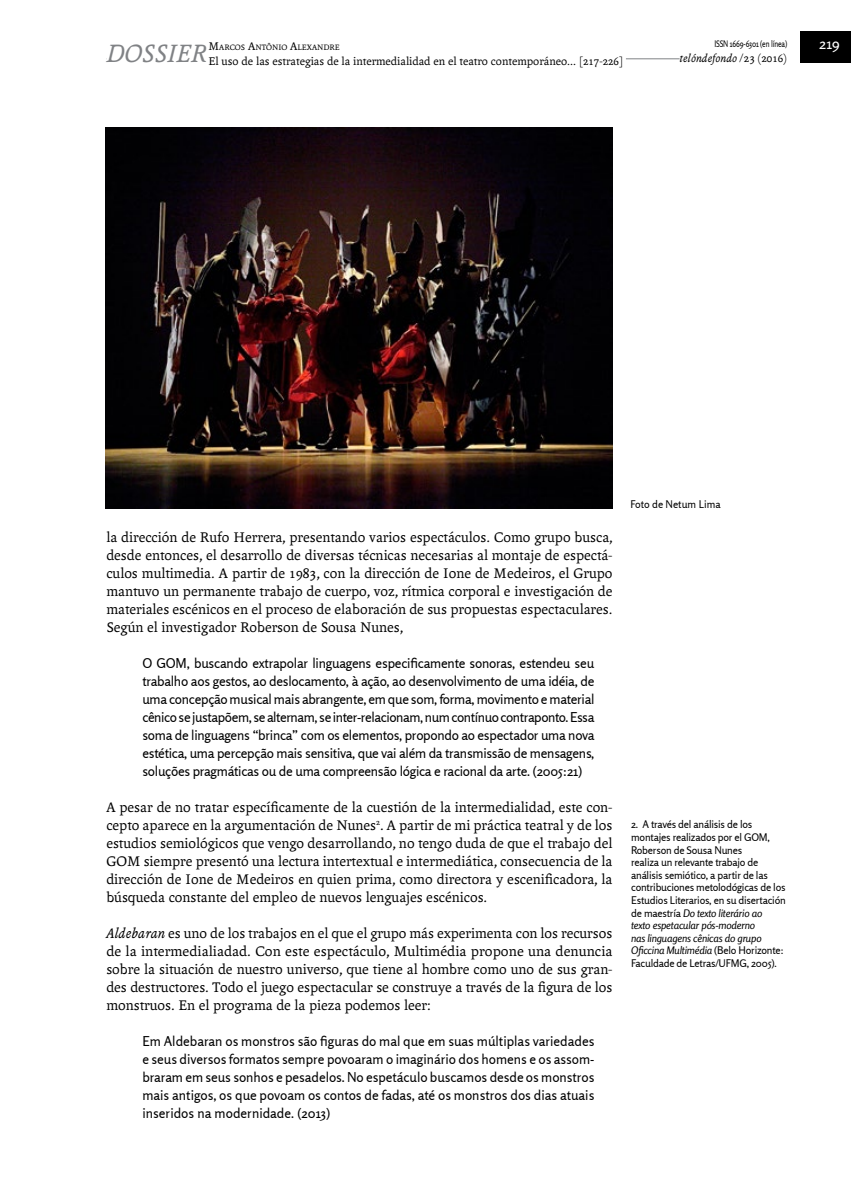
<style>
.page{position:relative;width:851px;height:1191px;background:#fff}
.page>*{position:absolute;margin:0;border:0;box-sizing:border-box;transform-origin:0 0}
.t1{font:italic 27px "Andralis ND Os F";color:#808285}
.Art____Texto_princip{font:15px/18px "Andralis ND Os F";color:#000;text-align:justify}
.t2{font:15px "Rosario";color:#fff}
.Art____Cita{font:13.5px/18px "Rosario";letter-spacing:-.015em;color:#000;text-align:justify}
.t3{font:12px "Andralis ND Os F";color:#000}
.t4{font:italic 12px "Andralis ND Os F";color:#000}
.Nota_al_pie_o_Img{font:10.5px/12.6px "Rosario";letter-spacing:-.02em;color:#000}
.Nota_al_pie_o_Img-2{font:10.5px "Rosario";color:#000}
.t5{font:9px "Rosario";letter-spacing:-.02em;color:#000;scale:.8 1}
.t6{font:8.4px "Andralis ND Os F";color:#000}
.s1{font-size:12px}
.s2{font-style:normal}
.s3{font-style:italic}
</style>
<div class="page">
<hr style="left:106px;top:58px;width:598px;height:1px;background:#808285">
<div style="left:679px;top:51px;width:108px;height:15px;background:#fff"></div>
<div style="left:800px;top:32px;width:50px;height:31px;background:#000"></div>
<div style="left:106px;top:42px;width:105px;height:24px;background:#fff"></div>
<div style="left:208px;top:54px;width:417px;height:15px;background:#fff"></div>
<img style="left:105px;top:128px;width:507px;height:380px">
<h1 class="t1" style="left:106px;top:39px;width:102px">DOSSIER</h1>
<p class="t6" style="left:208px;top:43px;width:133px"><span class="s1">M</span>ARCOS <span class="s1">A</span>NTÔNIO <span class="s1">A</span>LEXANDRE</p>
<p class="t3" style="left:208px;top:54px;width:416px">El uso de las estrategias de la intermedialidad en el teatro contemporáneo... [217-226]</p>
<p class="t5" style="left:714px;top:39px;width:93px">ISSN 1669-6301 (en línea)</p>
<p class="t4" style="left:679px;top:52px;width:109px">telóndefondo <span class="s2">/23 (2016)</span></p>
<p class="t2" style="left:819px;top:35px;width:22px">219</p>
<p class="Art____Texto_princip" style="left:106px;top:528px;width:507px">la dirección de Rufo Herrera, presentando varios espectáculos. Como grupo busca, desde entonces, el desarrollo de diversas técnicas necesarias al montaje de espectá&shy;culos multimedia. A partir de 1983, con la dirección de Ione de Medeiros, el Grupo mantuvo un permanente trabajo de cuerpo, voz, rítmica corporal e investigación de materiales escénicos en el proceso de elaboración de sus propuestas espectaculares.<br>Según el investigador Roberson de Sousa Nunes,</p>
<p class="Art____Cita" style="left:142px;top:654px;width:453px">O GOM, buscando extrapolar linguagens especificamente sonoras, estendeu seu trabalho aos gestos, ao deslocamento, à ação, ao desenvolvimento de uma idéia, de uma concepção musical mais abrangente, em que som, forma, movimento e material cênico se justapõem, se alternam, se inter-relacionam, num contínuo contraponto. Essa soma de linguagens “brinca” com os elementos, propondo ao espectador uma nova estética, uma percepção mais sensitiva, que vai além da transmissão de mensagens, soluções pragmáticas ou de uma compreensão lógica e racional da arte. (2005:21)</p>
<p class="Art____Texto_princip" style="left:106px;top:798px;width:507px">A pesar de no tratar específicamente de la cuestión de la intermedialidad, este con&shy;cepto aparece en la argumentación de Nunes<sup>2</sup>. A partir de mi práctica teatral y de los estudios semiológicos que vengo desarrollando, no tengo duda de que el trabajo del GOM siempre presentó una lectura intertextual e intermediática, consecuencia de la dirección de Ione de Medeiros en quien prima, como directora y escenificadora, la búsqueda constante del empleo de nuevos lenguajes escénicos.</p>
<p class="Art____Texto_princip" style="left:106px;top:924px;width:507px"><span class="s3">Aldebaran</span> es uno de los trabajos en el que el grupo más experimenta con los recursos de la intermedialiadad. Con este espectáculo, Multimédia propone una denuncia sobre la situación de nuestro universo, que tiene al hombre como uno de sus gran&shy;des destructores. Todo el juego espectacular se construye a través de la figura de los monstruos. En el programa de la pieza podemos leer:</p>
<p class="Art____Cita" style="left:142px;top:1032px;width:453px">Em Aldebaran os monstros são figuras do mal que em suas múltiplas variedades e seus diversos formatos sempre povoaram o imaginário dos homens e os assom&shy;braram em seus sonhos e pesadelos. No espetáculo buscamos desde os monstros mais antigos, os que povoam os contos de fadas, até os monstros dos dias atuais inseridos na modernidade. (2013)</p>
<p class="Nota_al_pie_o_Img-2" style="left:630px;top:498px;width:92px">Foto de Netum Lima</p>
<p class="Nota_al_pie_o_Img" style="left:631px;top:818px;width:156px">2. A través del análisis de los montajes realizados por el GOM, Roberson de Sousa Nunes<br>realiza un relevante trabajo de análisis semiótico, a partir de las contribuciones metolodógicas de los Estudios Literarios, en su disertación de maestría <span class="s3">Do texto literário ao<br>texto espetacular pós-moderno<br>nas linguagens cênicas do grupo Oficcina Multimédia</span> (Belo Horizonte:<br>Faculdade de Letras/UFMG, 2005).</p>
</div>
